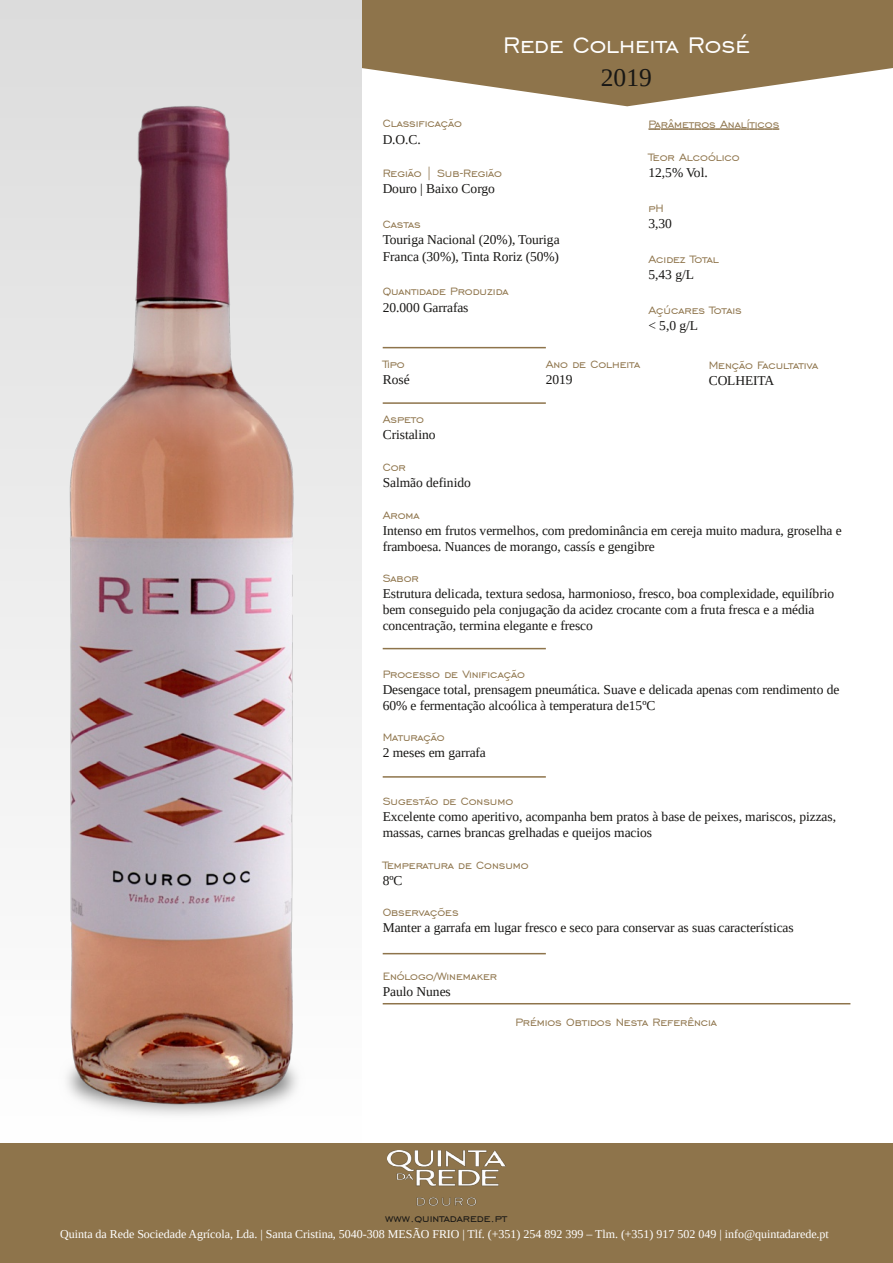
<style>
.page{position:relative;width:893px;height:1263px;background:#fff}
.page>*{position:absolute;margin:0;border:0;box-sizing:border-box;transform-origin:0 0}
.t1{font:28.5px "Engravers Gothic BT";color:#fff}
.t2{font:25.5px "Liberation Serif";color:#181715}
.t3{font:13.5px/15.9px "Liberation Serif";color:#181715}
.t4{font:13.5px "Engravers Gothic BT";letter-spacing:-.005em;color:#8e744b}
.t5{font:13.5px "Engravers Gothic BT";letter-spacing:-.005em;color:#181715}
.t6{font:12px "Liberation Serif";color:#fff}
</style>
<div class="page">
<svg style="left:361px;top:0;width:532px;height:106px;fill:#8e744b"></svg>
<div style="left:0;top:0;width:361px;height:1156px;background:#dedede"></div>
<div style="left:0;top:1144px;width:893px;height:119px;background:#8e744b"></div>
<svg style="left:648px;top:128px;width:131px;height:2px"></svg>
<hr style="left:383px;top:347px;width:163px;height:1px;background:#8e744b">
<hr style="left:383px;top:402px;width:163px;height:2px;background:#8e744b">
<hr style="left:383px;top:648px;width:163px;height:1px;background:#8e744b">
<hr style="left:383px;top:776px;width:163px;height:2px;background:#8e744b">
<hr style="left:383px;top:953px;width:163px;height:1px;background:#8e744b">
<hr style="left:383px;top:1003px;width:467px;height:1px;background:#8e744b">
<img style="left:387px;top:1150px;width:119px;height:56px">
<img style="left:0;top:106px;width:361px;height:1038px">
<h1 class="t1" style="left:503px;top:29px;width:248px">Rede Colheita Rosé</h1>
<h2 class="t2" style="left:601px;top:64px;width:52px">2019</h2>
<p class="t4" style="left:383px;top:116px;width:81px">Classificação</p>
<p class="t3" style="left:383px;top:131px;width:40px">D.O.C.</p>
<p class="t4" style="left:383px;top:166px;width:121px">Região | Sub-Região</p>
<p class="t3" style="left:383px;top:181px;width:114px">Douro | Baixo Corgo</p>
<p class="t4" style="left:383px;top:217px;width:40px">Castas</p>
<p class="t3" style="left:383px;top:232px;width:178px;line-height:16.5px">Touriga Nacional (20%), Touriga<br>Franca (30%), Tinta Roriz (50%)</p>
<p class="t4" style="left:383px;top:284px;width:127px">Quantidade Produzida</p>
<p class="t3" style="left:383px;top:299px;width:87px">20.000 Garrafas</p>
<p class="t4" style="left:648px;top:117px;width:132px">Parâmetros Analíticos</p>
<p class="t4" style="left:648px;top:150px;width:93px">Teor Alcoólico</p>
<p class="t3" style="left:648px;top:165px;width:61px">12,5% Vol.</p>
<p class="t4" style="left:648px;top:201px;width:17px">pH</p>
<p class="t3" style="left:648px;top:216px;width:25px">3,30</p>
<p class="t4" style="left:648px;top:252px;width:72px">Acidez Total</p>
<p class="t3" style="left:648px;top:267px;width:47px">5,43 g/L</p>
<p class="t4" style="left:648px;top:303px;width:95px">Açúcares Totais</p>
<p class="t3" style="left:648px;top:318px;width:51px">&lt; 5,0 g/L</p>
<p class="t4" style="left:383px;top:356px;width:24px">Tipo</p>
<p class="t3" style="left:383px;top:372px;width:28px">Rosé</p>
<p class="t4" style="left:546px;top:357px;width:96px">Ano de Colheita</p>
<p class="t3" style="left:546px;top:372px;width:28px">2019</p>
<p class="t4" style="left:709px;top:357px;width:111px">Menção Facultativa</p>
<p class="t3" style="left:709px;top:373px;width:67px">COLHEITA</p>
<p class="t4" style="left:383px;top:412px;width:43px">Aspeto</p>
<p class="t3" style="left:383px;top:427px;width:54px">Cristalino</p>
<p class="t4" style="left:383px;top:460px;width:25px">Cor</p>
<p class="t3" style="left:383px;top:474px;width:90px">Salmão definido</p>
<p class="t4" style="left:383px;top:508px;width:38px">Aroma</p>
<p class="t3" style="left:383px;top:522px;width:460px">Intenso em frutos vermelhos, com predominância em cereja muito madura, groselha e framboesa. Nuances de morango, cassís e gengibre</p>
<p class="t4" style="left:383px;top:571px;width:38px">Sabor</p>
<p class="t3" style="left:383px;top:586px;width:453px">Estrutura delicada, textura sedosa, harmonioso, fresco, boa complexidade, equilíbrio bem conseguido pela conjugação da acidez crocante com a fruta fresca e a média concentração, termina elegante e fresco</p>
<p class="t4" style="left:383px;top:667px;width:144px">Processo de Vinificação</p>
<p class="t3" style="left:383px;top:681px;width:458px">Desengace total, prensagem pneumática. Suave e delicada apenas com rendimento de<br>60% e fermentação alcoólica à temperatura de15ºC</p>
<p class="t4" style="left:383px;top:730px;width:63px">Maturação</p>
<p class="t3" style="left:383px;top:745px;width:105px">2 meses em garrafa</p>
<p class="t4" style="left:383px;top:794px;width:132px">Sugestão de Consumo</p>
<p class="t3" style="left:383px;top:808px;width:455px">Excelente como aperitivo, acompanha bem pratos à base de peixes, mariscos, pizzas, massas, carnes brancas grelhadas e queijos macios</p>
<p class="t4" style="left:383px;top:857px;width:147px">Temperatura de Consumo</p>
<p class="t3" style="left:383px;top:872px;width:21px">8ºC</p>
<p class="t4" style="left:383px;top:905px;width:77px">Observações</p>
<p class="t3" style="left:383px;top:920px;width:413px">Manter a garrafa em lugar fresco e seco para conservar as suas características</p>
<p class="t4" style="left:383px;top:969px;width:116px">Enólogo/Winemaker</p>
<p class="t3" style="left:383px;top:983px;width:70px">Paulo Nunes</p>
<p class="t4" style="left:515px;top:1015px;width:203px">Prémios Obtidos Nesta Referência</p>
<p class="t5" style="left:385px;top:1211px;width:124px">www.quintadarede.pt</p>
<p class="t6" style="left:60px;top:1227px;width:770px">Quinta da Rede Sociedade Agrícola, Lda. | Santa Cristina, 5040-308 MESÃO FRIO | Tlf. (+351) 254 892 399 – Tlm. (+351) 917 502 049 | info@quintadarede.pt</p>
</div>
